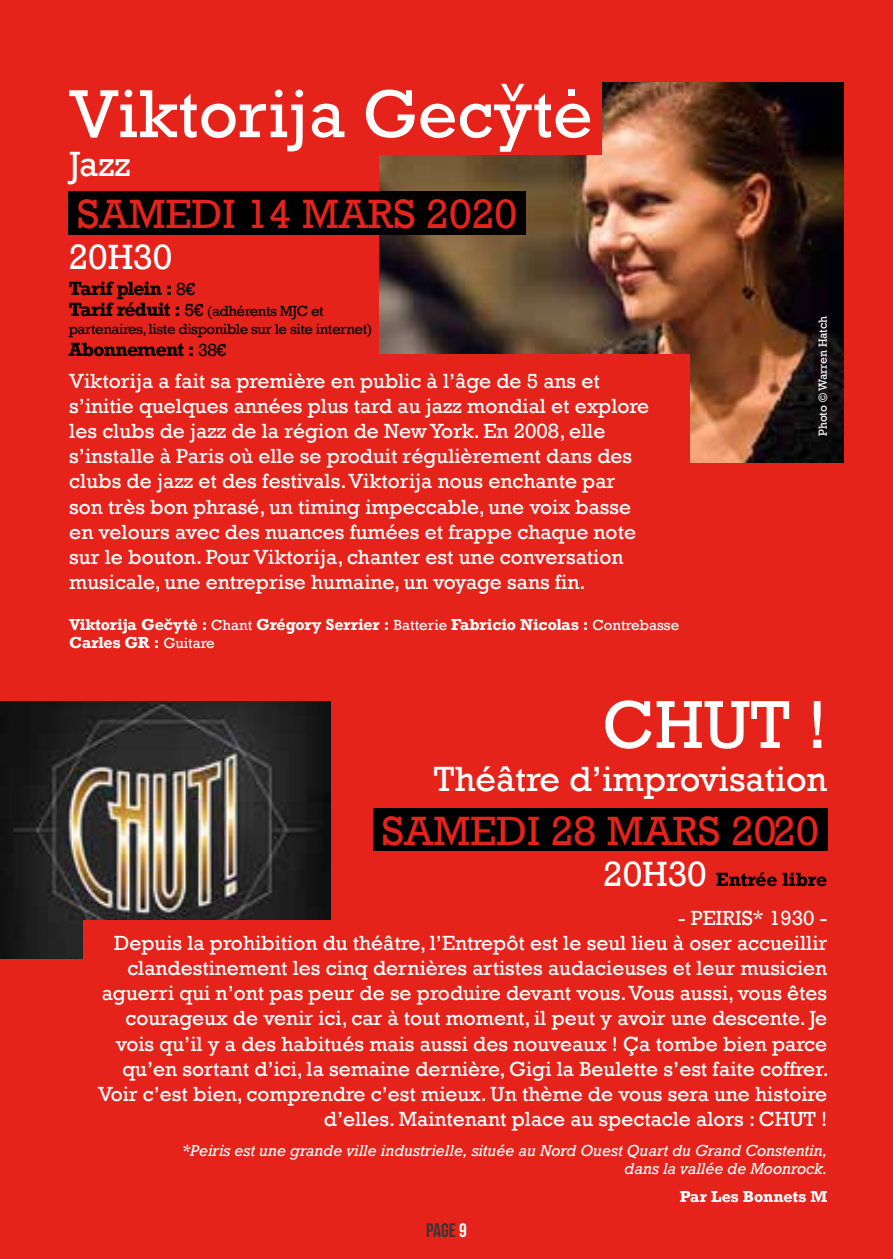
<style>
.page{position:relative;width:893px;height:1259px;background:#e5231b}
.page>*{position:absolute;margin:0;border:0;box-sizing:border-box;transform-origin:0 0}
.t1{font:69px "Rockwell";color:#fff}
.t2{font:42px "Rockwell";color:#e5231b}
.t3{font:36px "Rockwell";color:#fff}
.t4{font:21px/25.2px "Rockwell";color:#fff;text-align:right}
.t5{font:19.5px "Bebas Neue";color:#393532}
.t6{font:700 18px "Rockwell";letter-spacing:-.03em;color:#000}
.t7{font:700 18px "Rockwell";color:#000}
.t8{font:700 15px/18px "Rockwell";color:#fff}
.t9{font:italic 15px/18px "Rockwell";color:#fff;text-align:right}
.t10{font:15px/18px "Rockwell";letter-spacing:-.03em;color:#000}
.t11{font:12px "Rockwell";color:#fff}
.s1{font-weight:400}
.s2{font-weight:700;font-size:18px}
.s3{font-size:18px}
.s4{font-weight:400;font-size:36px;color:#fff}
.s5{color:#fff}
</style>
<div class="page">
<img style="left:380px;top:82px;width:463px;height:380px">
<div style="left:341px;top:75px;width:260px;height:80px;background:#e5231b"></div>
<img style="left:0;top:701px;width:331px;height:257px">
<div style="left:83px;top:919px;width:365px;height:129px;background:#e5231b"></div>
<div style="left:69px;top:191px;width:457px;height:44px;background:#000"></div>
<div style="left:373px;top:808px;width:454px;height:43px;background:#000"></div>
<div style="left:568px;top:89px;width:7px;height:7px;background:#fff"></div>
<svg style="left:501px;top:84px;width:23px;height:17px"></svg>
<div style="left:349px;top:354px;width:341px;height:177px;background:#e5231b"></div>
<h1 class="t1" style="left:69px;top:74px;width:525px">Viktorija Gecyte</h1>
<h3 class="t3" style="left:69px;top:143px;width:63px">Jazz</h3>
<h2 class="t2" style="left:77px;top:189px;width:442px">SAMEDI 14 MARS 2020</h2>
<h3 class="t3" style="left:69px;top:236px;width:105px">20H30</h3>
<p class="t6" style="left:69px;top:276px;width:128px">Tarif plein : <span class="s1">8€</span></p>
<p class="t10" style="left:69px;top:302px;width:305px"><span class="s2">Tarif réduit :</span> <span class="s3">5€</span> (adhérents MJC et partenaires, liste disponible sur le site internet)</p>
<p class="t6" style="left:69px;top:338px;width:159px">Abonnement : <span class="s1">38€</span></p>
<p class="t4" style="left:69px;top:368px;width:581px;text-align:left">Viktorija a fait sa première en public à l’âge de 5 ans et s’initie quelques années plus tard au jazz mondial et explore les clubs de jazz de la région de New York. En 2008, elle s’installe à Paris où elle se produit régulièrement dans des clubs de jazz et des festivals. Viktorija nous enchante par son très bon phrasé, un timing impeccable, une voix basse en velours avec des nuances fumées et frappe chaque note sur le bouton. Pour Viktorija, chanter est une conversation musicale, une entreprise humaine, un voyage sans fin.</p>
<p class="t8" style="left:69px;top:615px;width:612px">Viktorija Gečytė : <span class="s1">Chant</span> Grégory Serrier : <span class="s1">Batterie</span> Fabricio Nicolas : <span class="s1">Contrebasse<br></span>Carles GR : <span class="s1">Guitare</span></p>
<p class="t11" style="left:816px;top:436px;width:122px;rotate:-90deg">Photo © Warren Hatch</p>
<h1 class="t1" style="left:602px;top:685px;width:226px">CHUT !</h1>
<h3 class="t3" style="left:434px;top:758px;width:395px">Théâtre d’improvisation</h3>
<h2 class="t2" style="left:382px;top:806px;width:438px">SAMEDI 28 MARS 2020</h2>
<p class="t7" style="left:603px;top:868px;width:225px"><span class="s4">20H30</span> Entrée libre</p>
<p class="t4" style="left:98px;top:905px;width:732px">- PEIRIS* 1930 -<br>Depuis la prohibition du théâtre, l’Entrepôt est le seul lieu à oser accueillir clandestinement les cinq dernières artistes audacieuses et leur musicien aguerri qui n’ont pas peur de se produire devant vous. Vous aussi, vous êtes courageux de venir ici, car à tout moment, il peut y avoir une descente. Je vois qu’il y a des habitués mais aussi des nouveaux ! Ça tombe bien parce qu’en sortant d’ici, la semaine dernière, Gigi la Beulette s’est faite coffrer.<br>Voir c’est bien, comprendre c’est mieux. Un thème de vous sera une histoire d’elles. Maintenant place au spectacle alors : CHUT !</p>
<p class="t9" style="left:182px;top:1142px;width:647px">*Peiris est une grande ville industrielle, située au Nord Ouest Quart du Grand Constentin, dans la vallée de Moonrock.</p>
<p class="t5" style="left:426px;top:1220px;width:42px">page <span class="s5">9</span></p>
<p class="t8" style="left:680px;top:1187px;width:149px">Par Les Bonnets M</p>
</div>
